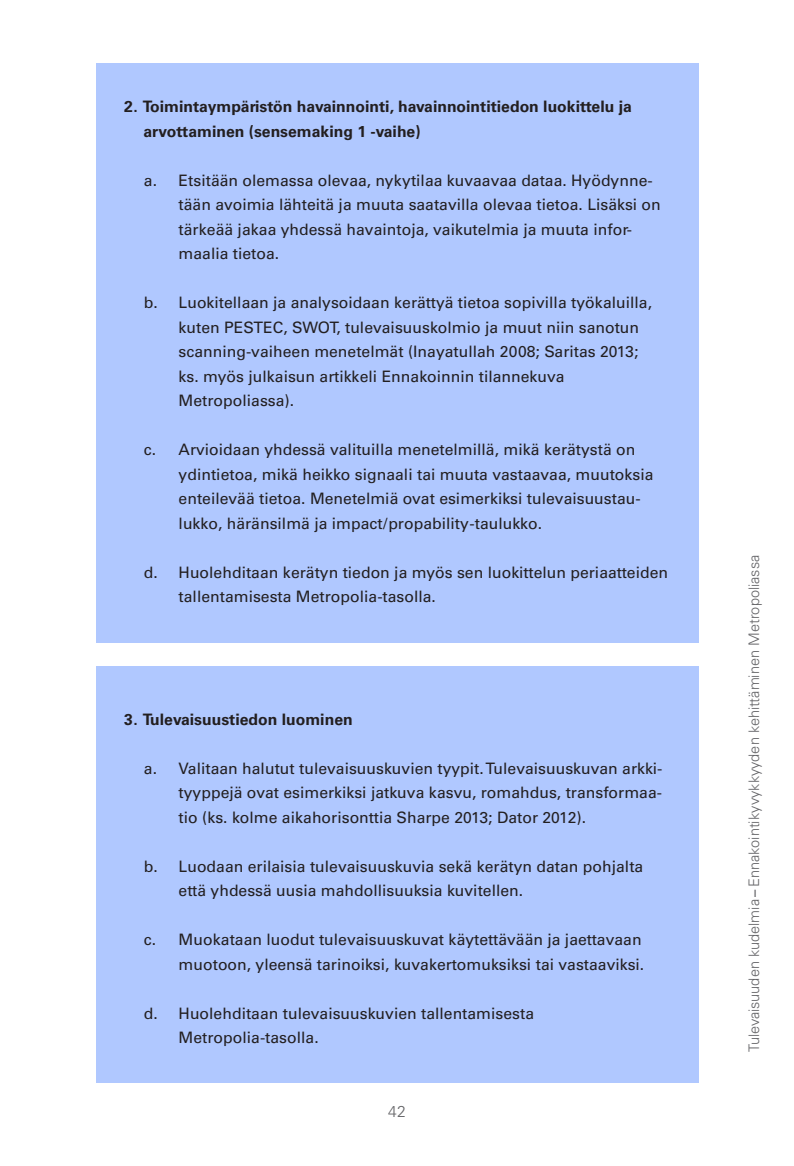
<style>
.page{position:relative;width:794px;height:1166px;background:#fff}
.page>*{position:absolute;margin:0;border:0;box-sizing:border-box;transform-origin:0 0}
.t1{font:15.75px/24.5px "Univers LT Std";color:#231f20}
.t2{font:700 15.75px/24.5px "Univers LT Std";color:#231f20}
.t3{font:300 15.75px "Univers LT Std";color:#636366}
.t4{font:300 14.53px "Univers LT Std";color:#636366}
.s1{font-family:"Serifa Std";font-weight:700}
</style>
<div class="page">
<div style="left:96px;top:63px;width:602px;height:579px;background:#b0c8ff"></div>
<div style="left:96px;top:666px;width:602px;height:416px;background:#b0c8ff"></div>
<p class="t2" style="left:144px;top:94px;width:490px;text-indent:-19px">2. Toimintaympäristön havainnointi, havainnointitiedon luokittelu ja arvottaminen (sensemaking 1 -vaihe)</p>
<p class="t1" style="left:179px;top:168px;width:484px;text-indent:-35px">a. Etsitään olemassa olevaa, nykytilaa kuvaavaa dataa. Hyödynne&shy;tään avoimia lähteitä ja muuta saatavilla olevaa tietoa. Lisäksi on tärkeää jakaa yhdessä havaintoja, vaikutelmia ja muuta infor&shy;maalia tietoa.</p>
<p class="t1" style="left:179px;top:290px;width:475px;text-indent:-35px">b. Luokitellaan ja analysoidaan kerättyä tietoa sopivilla työkaluilla, kuten PESTEC, SWOT, tulevaisuuskolmio ja muut niin sanotun scanning-vaiheen menetelmät (Inayatullah 2008; Saritas 2013; ks. myös julkaisun artikkeli Ennakoinnin tilannekuva Metropoliassa).</p>
<p class="t1" style="left:179px;top:437px;width:476px;text-indent:-35px">c. Arvioidaan yhdessä valituilla menetelmillä, mikä kerätystä on ydintietoa, mikä heikko signaali tai muuta vastaavaa, muutoksia enteilevää tietoa. Menetelmiä ovat esimerkiksi tulevaisuustau&shy;lukko, häränsilmä ja impact/propability -taulukko.</p>
<p class="t1" style="left:179px;top:560px;width:491px;text-indent:-35px">d. Huolehditaan kerätyn tiedon ja myös sen luokittelun periaatteiden tallentamisesta Metropolia-tasolla.</p>
<p class="t2" style="left:124px;top:707px;width:230px">3. Tulevaisuustiedon luominen</p>
<p class="t1" style="left:179px;top:756px;width:485px;text-align:justify;text-indent:-35px">a. Valitaan halutut tulevaisuuskuvien tyypit. Tulevaisuuskuvan arkki&shy;tyyppejä ovat esimerkiksi jatkuva kasvu, romahdus, transformaa&shy;tio (ks. kolme aikahorisonttia Sharpe 2013; Dator 2012).</p>
<p class="t1" style="left:179px;top:854px;width:466px;text-indent:-35px">b. Luodaan erilaisia tulevaisuuskuvia sekä kerätyn datan pohjalta että yhdessä uusia mahdollisuuksia kuvitellen.</p>
<p class="t1" style="left:144px;top:927px;width:502px;text-align:right">c. Muokataan luodut tulevaisuuskuvat käytettävään ja jaettavaan muotoon, yleensä tarinoiksi, kuvakertomuksiksi tai vastaaviksi.</p>
<p class="t1" style="left:179px;top:1001px;width:357px;text-indent:-35px">d. Huolehditaan tulevaisuuskuvien tallentamisesta<br>Metropolia-tasolla.</p>
<p class="t3" style="left:388px;top:1101px;width:19px">42</p>
<p class="t4" style="left:745px;top:1052px;width:498px;rotate:-90deg">Tulevaisuuden kudelmia <span class="s1">–</span> Ennakointikyvykkyyden kehittäminen Metropoliassa</p>
</div>
